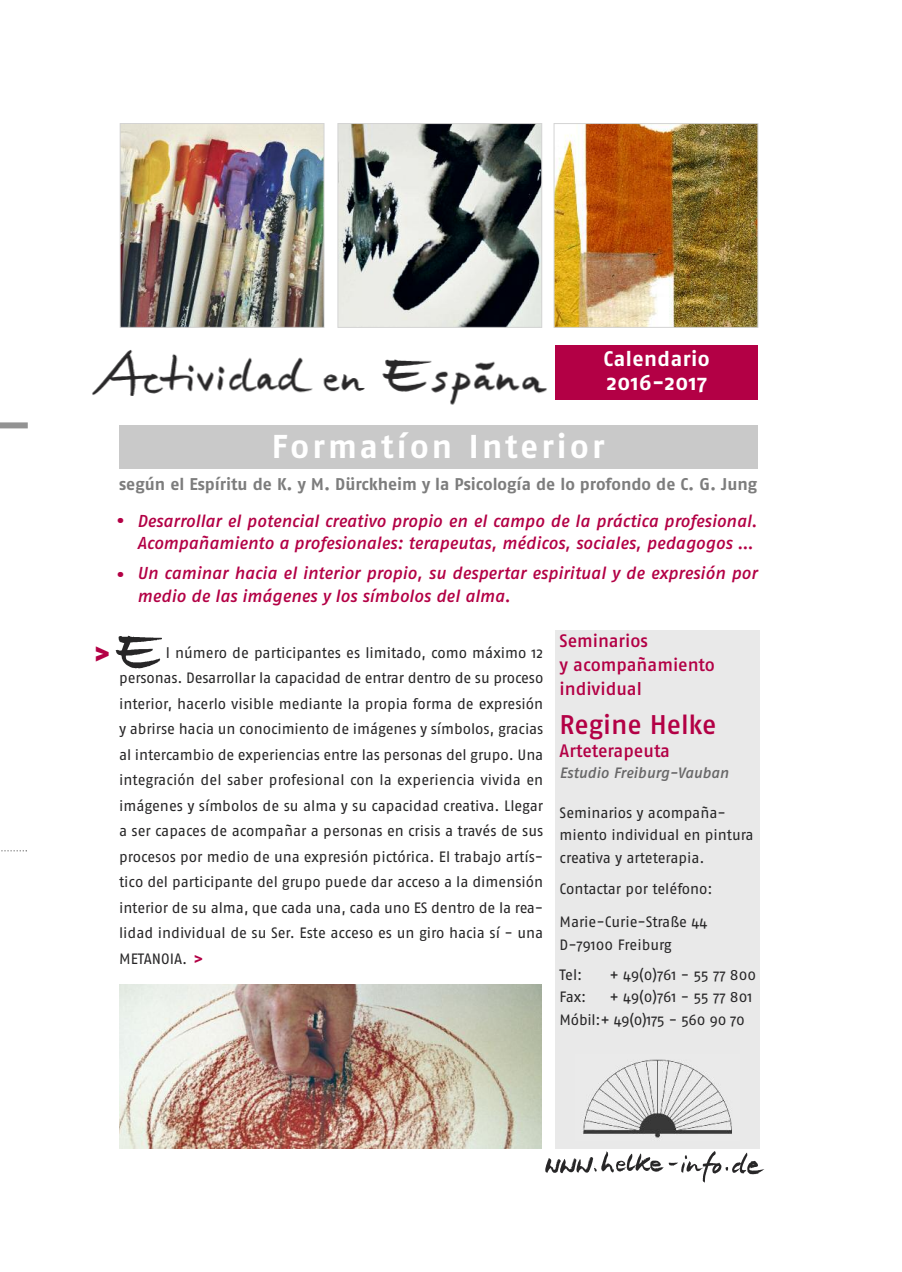
<style>
.page{position:relative;width:902px;height:1272px;background:#fff}
.page>*{position:absolute;margin:0;border:0;box-sizing:border-box;transform-origin:0 0}
.t1{font:700 33px "Fago No";letter-spacing:.095em;color:#fff}
.t2{font:27px "Fago No Med";letter-spacing:-.005em;color:#b30045}
.t3{font:700 27px/53.4px "Courier";color:#b30045}
.t4{font:900 24px "Fago No";color:#b30045}
.t5{font:700 21.75px "Fago No";letter-spacing:.025em;color:#fff}
.t6{font:700 21px "Fago No";letter-spacing:.025em;color:#fff}
.t7{font:18px/24px "Fago No Med";color:#b30045}
.t8{font:italic 17.25px/22.5px "Fago No Med";color:#b30045}
.t9{font:700 16.95px "Fago No";color:#7d7d7d}
.t10{font:15px/25.5px "Fago No";letter-spacing:-.005em;color:#272627}
.t11{font:italic 15px "Fago No Med";letter-spacing:-.005em;color:#686768}
.s1{font-weight:700;color:#b30045}
</style>
<div class="page">
<img style="left:122px;top:125px;width:200px;height:200px">
<div style="left:120px;top:123px;width:204px;height:204px;border:1px solid #d4d4d4"></div>
<img style="left:556px;top:125px;width:200px;height:200px">
<div style="left:554px;top:123px;width:204px;height:204px;border:1px solid #d4d4d4"></div>
<img style="left:340px;top:125px;width:200px;height:200px">
<div style="left:338px;top:123px;width:204px;height:204px;border:1px solid #d4d4d4"></div>
<img style="left:545px;top:1147px;width:219px;height:35px">
<div style="left:0;top:422px;width:28px;height:6px;background:#939393"></div>
<div style="left:555px;top:345px;width:203px;height:55px;background:#b30045"></div>
<svg style="left:1px;top:850px;width:26px;height:1px"></svg>
<img style="left:92px;top:350px;width:455px;height:55px">
<img style="left:115px;top:635px;width:47px;height:34px">
<div style="left:119px;top:425px;width:638px;height:43px;background:#c9c9c9"></div>
<div style="left:555px;top:629px;width:204px;height:519px;background:#e9e9e9"></div>
<img style="left:583px;top:1059px;width:149px;height:79px">
<img style="left:119px;top:984px;width:422px;height:164px">
<h3 class="t6" style="left:603px;top:351px;width:108px">Calendario</h3>
<h3 class="t5" style="left:606px;top:374px;width:102px">2016-2017</h3>
<h1 class="t1" style="left:272px;top:434px;width:334px">Formatíon Interior</h1>
<p class="t9" style="left:119px;top:477px;width:639px">según el Espíritu de K. y M. Dürckheim y la Psicología de lo profondo de C. G. Jung</p>
<h2 class="t3" style="left:112px;top:490px;width:18px">. .</h2>
<p class="t8" style="left:137px;top:511px;width:621px">Desarrollar el potencial creativo propio en el campo de la práctica profesional.<br>Acompañamiento a profesionales: terapeutas, médicos, sociales, pedagogos …</p>
<p class="t8" style="left:137px;top:563px;width:621px">Un caminar hacia el interior propio, su despertar espiritual y de expresión por medio de las imágenes y los símbolos del alma.</p>
<h3 class="t4" style="left:95px;top:644px;width:17px">&gt;</h3>
<p class="t10" style="left:119px;top:641px;width:425px;text-align:justify;text-indent:47px">l número de participantes es limitado, como máximo 12 personas. Desarrollar la capacidad de entrar dentro de su proceso interior, hacerlo visible mediante la propia forma de expresión y abrirse hacia un conocimiento de imágenes y símbolos, gracias al intercambio de experiencias entre las personas del grupo. Una integración del saber profesional con la experiencia vivida en imágenes y símbolos de su alma y su capacidad creativa. Llegar a ser capaces de acompañar a personas en crisis a través de sus procesos por medio de una expresión pictórica. El trabajo artís&shy;tico del participante del grupo puede dar acceso a la dimensión interior de su alma, que cada una, cada uno ES dentro de la rea&shy;lidad individual de su Ser. Este acceso es un giro hacia sí - una METANOIA. <span class="s1">&gt;</span></p>
<p class="t7" style="left:559px;top:630px;width:157px">Seminarios<br>y acompañamiento individual</p>
<h2 class="t2" style="left:559px;top:714px;width:158px">Regine Helke</h2>
<p class="t7" style="left:559px;top:740px;width:112px">Arteterapeuta</p>
<p class="t11" style="left:559px;top:768px;width:171px">Estudio Freiburg-Vauban</p>
<p class="t10" style="left:559px;top:802px;width:195px;line-height:22.5px">Seminarios y acompaña&shy;miento individual en pintura creativa y arteterapia.</p>
<p class="t10" style="left:559px;top:877px;width:155px">Contactar por teléfono:</p>
<p class="t10" style="left:559px;top:912px;width:149px;line-height:22.5px">Marie-Curie-Straße 44<br>D-79100 Freiburg</p>
<p class="t10" style="left:559px;top:963px;width:24px">Tel:</p>
<p class="t10" style="left:609px;top:963px;width:148px">+ 49(0)761 - 55 77 800</p>
<p class="t10" style="left:559px;top:985px;width:28px">Fax:</p>
<p class="t10" style="left:559px;top:987px;width:194px;line-height:22.5px;text-indent:50px">+ 49(0)761 - 55 77 801<br>Móbil:+ 49(0)175 - 560 90 70</p>
</div>
